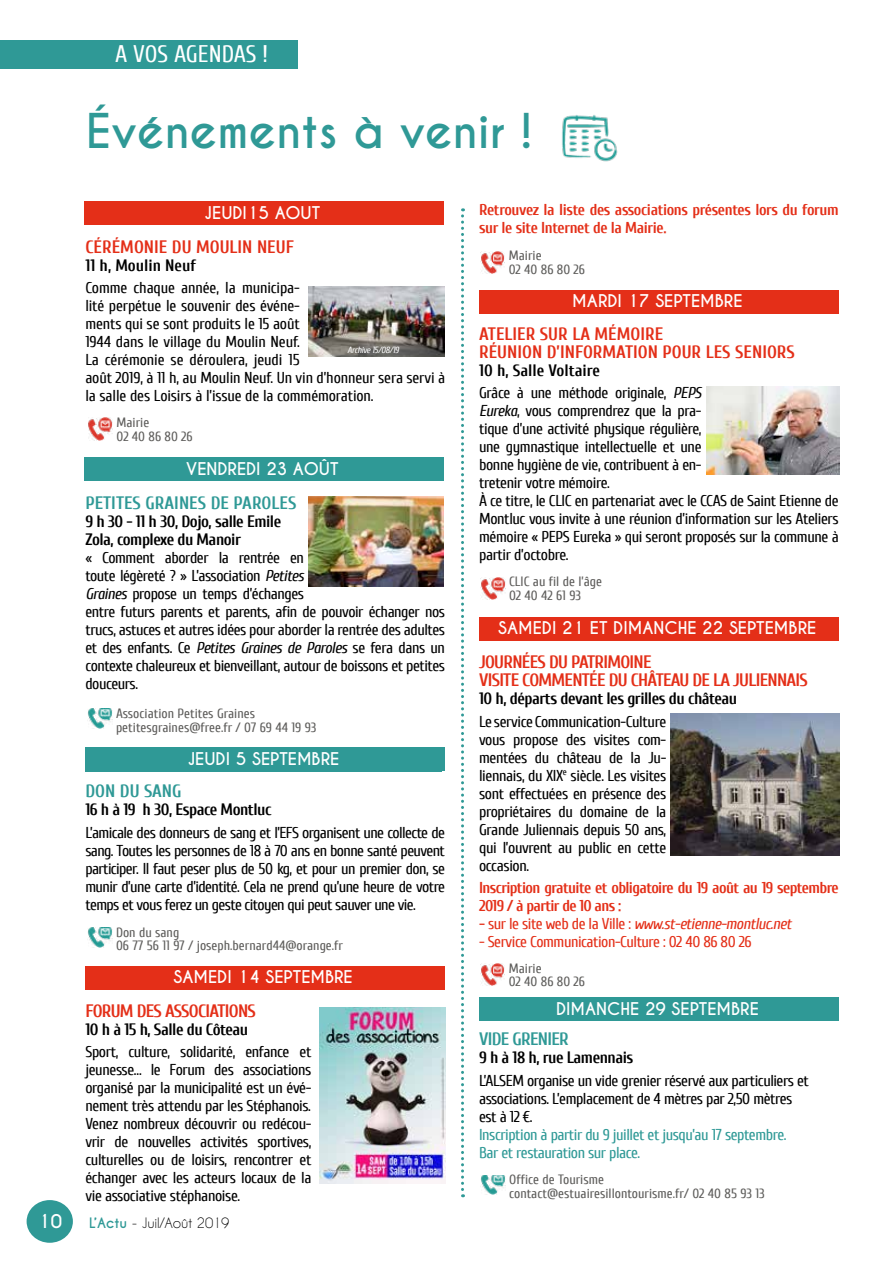
<style>
.page{position:relative;width:893px;height:1263px;background:#fff}
.page>*{position:absolute;margin:0;border:0;box-sizing:border-box;transform-origin:0 0}
.t1{font:700 45px "Caviar Dreams";color:#2f9996}
.t2{font:24px "Cuprum";letter-spacing:-.005em;color:#fff}
.t3{font:700 18px/18px "Cuprum";letter-spacing:-.04em;color:#e42f18}
.t4{font:700 18px/18px "Cuprum";color:#e42f18}
.t5{font:700 18px "Cuprum";color:#2f9996}
.t6{font:700 18px "Cuprum";letter-spacing:-.04em;color:#2f9996}
.t7{font:700 18px "Caviar Dreams";color:#fff}
.t8{font:700 16.5px/18px "Cuprum";letter-spacing:-.03em;color:#000}
.t9{font:700 16.5px "Caviar Dreams";color:#fff}
.t10{font:700 16.5px "Cuprum";color:#000}
.t11{font:15.75px/18px "Cuprum";letter-spacing:-.025em;color:#000}
.t12{font:700 15.75px/18px "Cuprum";letter-spacing:-.035em;color:#e42f18}
.t13{font:15.75px/18px "Cuprum";letter-spacing:-.03em;color:#2f9996}
.t14{font:italic 15.75px "Cuprum";letter-spacing:-.03em;color:#e42f18}
.t15{font:15.75px "Cuprum";letter-spacing:-.03em;color:#e42f18}
.t16{font:13.5px/13.5px "Cuprum";color:#5e5d5b}
.t17{font:13.5px "Caviar Dreams";letter-spacing:-.01em;color:#000}
.t18{font:italic 9px "Cuprum";letter-spacing:-.035em;color:#fff}
.s1{font-style:italic}
.s2{font-weight:700;color:#2f9996}
.s3{font-weight:700;font-style:normal}
.s4{font-style:normal}
</style>
<div class="page">
<div style="left:0;top:40px;width:298px;height:28px;background:#2f9996"></div>
<svg style="left:461px;top:208px;width:3px;height:989px"></svg>
<div style="left:85px;top:747px;width:360px;height:24px;background:#2f9996"></div>
<div style="left:84px;top:457px;width:360px;height:24px;background:#2f9996"></div>
<div style="left:85px;top:965px;width:360px;height:24px;background:#e42f18"></div>
<img style="left:320px;top:1008px;width:125px;height:175px">
<div style="left:84px;top:201px;width:360px;height:24px;background:#e42f18"></div>
<img style="left:308px;top:286px;width:137px;height:70px">
<div style="left:479px;top:289px;width:360px;height:24px;background:#e42f18"></div>
<div style="left:479px;top:617px;width:360px;height:23px;background:#e42f18"></div>
<img style="left:671px;top:714px;width:168px;height:141px">
<div style="left:479px;top:997px;width:360px;height:24px;background:#2f9996"></div>
<img style="left:707px;top:386px;width:132px;height:89px">
<img style="left:562px;top:115px;width:56px;height:47px">
<img style="left:88px;top:709px;width:24px;height:19px">
<img style="left:308px;top:496px;width:136px;height:91px">
<img style="left:480px;top:251px;width:25px;height:22px">
<img style="left:88px;top:418px;width:25px;height:22px">
<img style="left:88px;top:928px;width:24px;height:19px">
<img style="left:481px;top:577px;width:24px;height:22px">
<img style="left:480px;top:963px;width:25px;height:22px">
<img style="left:481px;top:1175px;width:24px;height:19px">
<div style="left:27px;top:1200px;width:46px;height:43px;background:#2f9996;border-radius:50%"></div>
<h2 class="t2" style="left:115px;top:41px;width:154px">A VOS AGENDAS !</h2>
<h1 class="t1" style="left:86px;top:104px;width:448px">Événements à venir !</h1>
<p class="t9" style="left:205px;top:202px;width:117px">JEUDI15 AOUT</p>
<p class="t4" style="left:85px;top:238px;width:210px">CÉRÉMONIE DU MOULIN NEUF</p>
<p class="t10" style="left:85px;top:256px;width:112px">11 h, Moulin Neuf</p>
<p class="t11" style="left:85px;top:279px;width:361px">Comme chaque année, la municipa-<br>lité perpétue le souvenir des événe-<br>ments qui se sont produits le 15 août<br>1944 dans le village du Moulin Neuf.<br>La cérémonie se déroulera, jeudi 15<br>août 2019, à 11 h, au Moulin Neuf. Un vin d’honneur sera servi à la salle des Loisirs à l’issue de la commémoration.</p>
<p class="t18" style="left:347px;top:345px;width:53px">Archive 15/08/19</p>
<p class="t16" style="left:117px;top:416px;width:78px">Mairie<br>02 40 86 80 26</p>
<p class="t9" style="left:186px;top:459px;width:154px">VENDREDI 23 AOÛT</p>
<p class="t5" style="left:85px;top:493px;width:213px">PETITES GRAINES DE PAROLES</p>
<p class="t8" style="left:85px;top:513px;width:197px">9 h 30 - 11 h 30, Dojo, salle Emile<br>Zola, complexe du Manoir</p>
<p class="t11" style="left:85px;top:549px;width:361px">« Comment aborder la rentrée en<br>toute légèreté ? » L’association <span class="s1">Petites<br>Graines</span> propose un temps d’échanges<br>entre futurs parents et parents, afin de pouvoir échanger nos trucs, astuces et autres idées pour aborder la rentrée des adultes et des enfants. Ce <span class="s1">Petites Graines de Paroles</span> se fera dans un contexte chaleureux et bienveillant, autour de boissons et petites douceurs.</p>
<p class="t16" style="left:116px;top:707px;width:202px">Association Petites Graines petitesgraines@free.fr / 07 69 44 19 93</p>
<p class="t9" style="left:188px;top:749px;width:153px">JEUDI 5 SEPTEMBRE</p>
<p class="t5" style="left:85px;top:781px;width:98px">DON DU SANG</p>
<p class="t8" style="left:85px;top:801px;width:188px">16 h à 19 h 30, Espace Montluc</p>
<p class="t11" style="left:85px;top:823px;width:361px;text-align:justify">L’amicale des donneurs de sang et l’EFS organisent une collecte de sang. Toutes les personnes de 18 à 70 ans en bonne santé peuvent participer. Il faut peser plus de 50 kg, et pour un premier don, se munir d’une carte d’identité. Cela ne prend qu’une heure de votre temps et vous ferez un geste citoyen qui peut sauver une vie.</p>
<p class="t16" style="left:116px;top:926px;width:228px">Don du sang<br>06 77 56 11 97 / joseph.bernard44@orange.fr</p>
<p class="t9" style="left:174px;top:967px;width:181px">SAMEDI 14 SEPTEMBRE</p>
<p class="t3" style="left:85px;top:1001px;width:172px">FORUM DES ASSOCIATIONS</p>
<p class="t8" style="left:85px;top:1020px;width:164px">10 h à 15 h, Salle du Côteau</p>
<p class="t11" style="left:85px;top:1043px;width:228px;text-align:justify">Sport, culture, solidarité, enfance et jeunesse… le Forum des associations organisé par la municipalité est un évé&shy;nement très attendu par les Stéphanois.<br>Venez nombreux découvrir ou redécou&shy;vrir de nouvelles activités sportives, culturelles ou de loisirs, rencontrer et échanger avec les acteurs locaux de la vie associative stéphanoise.</p>
<p class="t7" style="left:38px;top:1210px;width:25px">10</p>
<p class="t17" style="left:89px;top:1215px;width:142px"><span class="s2">L’Actu</span> - Juil/Août 2019</p>
<p class="t12" style="left:479px;top:201px;width:361px">Retrouvez la liste des associations présentes lors du forum sur le site Internet de la Mairie.</p>
<p class="t16" style="left:509px;top:249px;width:78px">Mairie<br>02 40 86 80 26</p>
<p class="t9" style="left:572px;top:291px;width:172px">MARDI 17 SEPTEMBRE</p>
<p class="t4" style="left:479px;top:325px;width:317px">ATELIER SUR LA MÉMOIRE<br>RÉUNION D’INFORMATION POUR LES SENIORS</p>
<p class="t10" style="left:479px;top:361px;width:123px">10 h, Salle Voltaire</p>
<p class="t11" style="left:479px;top:384px;width:361px">Grâce à une méthode originale, <span class="s1">PEPS<br>Eureka</span>, vous comprendrez que la pra-<br>tique d’une activité physique régulière,<br>une gymnastique intellectuelle et une<br>bonne hygiène de vie, contribuent à en-<br>tretenir votre mémoire.<br>À ce titre, le CLIC en partenariat avec le CCAS de Saint Etienne de Montluc vous invite à une réunion d’information sur les Ateliers mémoire « PEPS Eureka » qui seront proposés sur la commune à partir d’octobre.</p>
<p class="t16" style="left:509px;top:575px;width:95px">CLIC au fil de l’âge<br>02 40 42 61 93</p>
<p class="t9" style="left:498px;top:618px;width:319px">SAMEDI 21 ET DIMANCHE 22 SEPTEMBRE</p>
<p class="t3" style="left:479px;top:653px;width:330px">JOURNÉES DU PATRIMOINE<br>VISITE COMMENTÉE DU CHÂTEAU DE LA JULIENNAIS</p>
<p class="t8" style="left:479px;top:690px;width:260px">10 h, départs devant les grilles du château</p>
<p class="t11" style="left:479px;top:712px;width:189px;text-align:justify">Le service Communication-Culture vous propose des visites com&shy;mentées du château de la Ju&shy;liennais, du XIX<sup>e</sup> siècle. Les visites sont effectuées en présence des propriétaires du domaine de la Grande Juliennais depuis 50 ans, qui l’ouvrent au public en cette occasion.</p>
<p class="t12" style="left:479px;top:878px;width:361px">Inscription gratuite et obligatoire du 19 août au 19 septembre<br>2019 / à partir de 10 ans :</p>
<p class="t14" style="left:479px;top:915px;width:314px"><span class="s3">-</span> <span class="s4">sur le site web de la Ville :</span> www.st-etienne-montluc.net</p>
<p class="t15" style="left:479px;top:933px;width:274px">- Service Communication-Culture : 02 40 86 80 26</p>
<p class="t16" style="left:509px;top:961px;width:78px">Mairie<br>02 40 86 80 26</p>
<p class="t9" style="left:556px;top:998px;width:204px">DIMANCHE 29 SEPTEMBRE</p>
<p class="t6" style="left:479px;top:1029px;width:91px">VIDE GRENIER</p>
<p class="t8" style="left:479px;top:1049px;width:156px">9 h à 18 h, rue Lamennais</p>
<p class="t11" style="left:479px;top:1071px;width:331px">L’ALSEM organise un vide grenier réservé aux particuliers et associations. L’emplacement de 4 mètres par 2,50 mètres est à 12 €.</p>
<p class="t13" style="left:479px;top:1125px;width:309px">Inscription à partir du 9 juillet et jusqu’au 17 septembre.<br>Bar et restauration sur place.</p>
<p class="t16" style="left:509px;top:1173px;width:257px">Office de Tourisme contact@estuairesillontourisme.fr/ 02 40 85 93 13</p>
</div>
